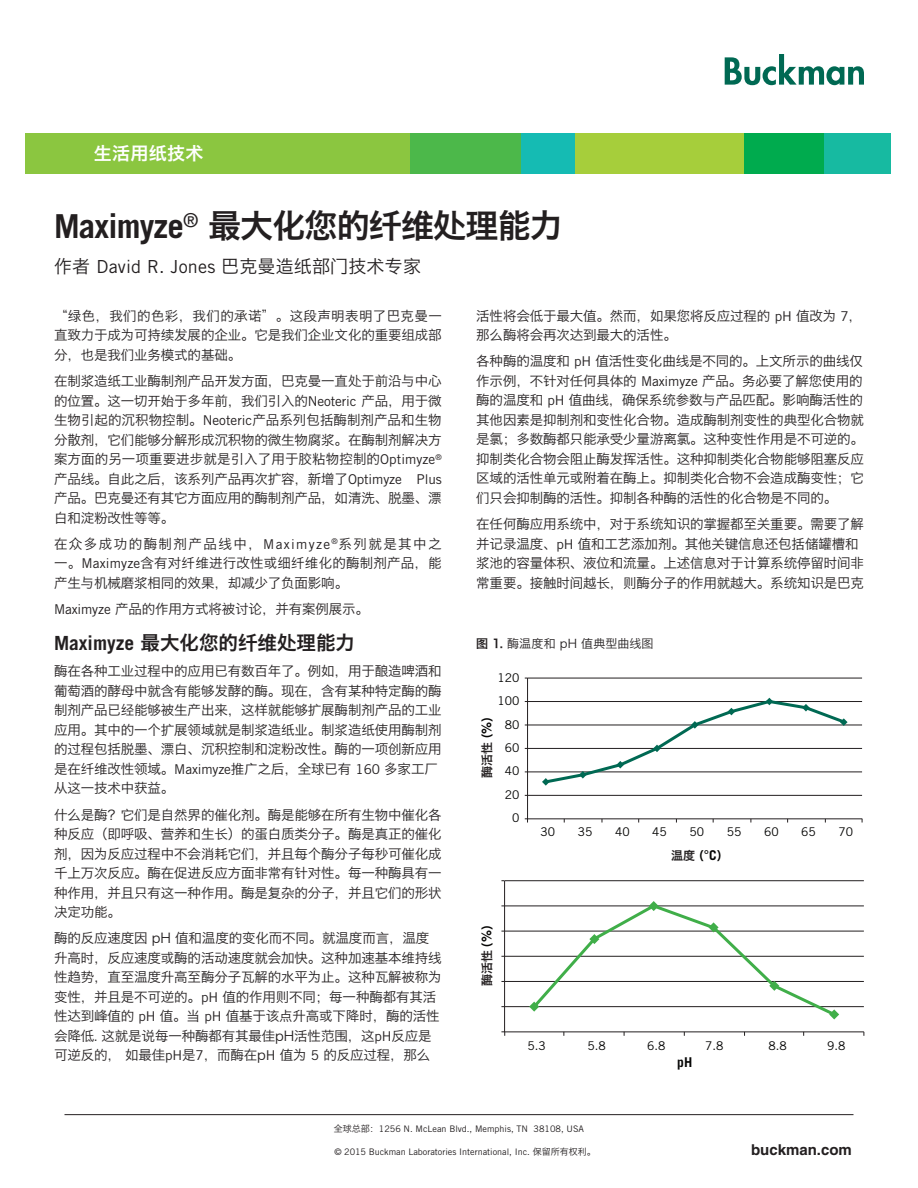
<style>
.page{position:relative;width:918px;height:1188px;background:#fff}
.page>*{position:absolute;margin:0;border:0;box-sizing:border-box;transform-origin:0 0}
.t1{font:33px "Hiragino Sans GB W6";letter-spacing:-.025em;color:#231f20}
.t2{font:19.5px "Hiragino Sans GB W6";color:#231f20}
.t3{font:18px "Hiragino Sans GB W3";letter-spacing:.01em;color:#231f20}
.t4{font:18px "Hiragino Sans GB W6";letter-spacing:.02em;color:#fff}
.t5{font:700 15px "Helvetica";color:#231f20}
.t6{font:13.5px/19.5px "Hiragino Sans GB W3";letter-spacing:-.01em;color:#231f20;text-align:justify}
.t7{font:700 13.5px "Trade Gothic LT Std";color:#050504}
.t8{font:12px/23.4px "Trade Gothic LT Std";color:#050504;text-align:right}
.t9{font:12px "Hiragino Sans GB W3";letter-spacing:.015em;color:#231f20}
.t10{font:12px "Hiragino Sans GB W6";letter-spacing:.005em;color:#231f20}
.t11{font:9px "Trade Gothic LT Std";color:#231f20}
.s1{font-family:"Trade Gothic LT Std";font-weight:700}
.s2{font-family:"Trade Gothic LT Std"}
.s3{font-family:"Hiragino Sans GB W6"}
.s4{font-family:"Trade Gothic LT Std";font-weight:700;font-size:13.5px;color:#050504}
.s5{font-family:"Hiragino Sans GB W6";font-weight:400;font-size:12px;color:#231f20}
.s6{font-family:"Hiragino Sans GB W3"}
</style>
<div class="page">
<div style="left:26px;top:133px;width:384px;height:40px;background:#8bc640"></div>
<div style="left:410px;top:133px;width:112px;height:40px;background:#4cb84a"></div>
<div style="left:522px;top:133px;width:54px;height:40px;background:#15bbb3"></div>
<div style="left:824px;top:133px;width:67px;height:40px;background:#17baa1"></div>
<div style="left:576px;top:133px;width:168px;height:40px;background:#a6ce3b"></div>
<div style="left:744px;top:133px;width:80px;height:40px;background:#00ab4e"></div>
<hr style="left:64px;top:1114px;width:790px;height:1px;background:#231f20">
<svg style="left:725px;top:54px;width:139px;height:31px"></svg>
<hr style="left:505px;top:880px;width:359px;height:1px;background:#231f20">
<hr style="left:505px;top:906px;width:359px;height:1px;background:#231f20">
<hr style="left:505px;top:931px;width:359px;height:1px;background:#231f20">
<hr style="left:505px;top:956px;width:359px;height:1px;background:#231f20">
<hr style="left:505px;top:981px;width:359px;height:1px;background:#231f20">
<hr style="left:505px;top:1006px;width:359px;height:1px;background:#231f20">
<hr style="left:504px;top:881px;width:1px;height:151px;background:#231f20">
<hr style="left:504px;top:1032px;width:360px;height:1px;background:#231f20">
<svg style="left:529px;top:901px;width:310px;height:118px"></svg>
<hr style="left:528px;top:795px;width:334px;height:1px;background:#231f20">
<hr style="left:528px;top:772px;width:334px;height:1px;background:#231f20">
<hr style="left:528px;top:748px;width:334px;height:1px;background:#231f20">
<hr style="left:528px;top:725px;width:334px;height:1px;background:#231f20">
<hr style="left:528px;top:701px;width:334px;height:1px;background:#231f20">
<hr style="left:528px;top:678px;width:334px;height:1px;background:#231f20">
<hr style="left:527px;top:678px;width:1px;height:141px;background:#231f20">
<hr style="left:527px;top:818px;width:335px;height:1px;background:#231f20">
<svg style="left:542px;top:698px;width:306px;height:88px"></svg>
<h3 class="t4" style="left:94px;top:142px;width:111px">生活用纸技术</h3>
<h1 class="t1" style="left:54px;top:203px;width:510px"><span class="s1">Maximyze</span><sup>®</sup> 最大化您的纤维处理能力</h1>
<h3 class="t3" style="left:54px;top:255px;width:369px">作者 <span class="s2">David R. Jones</span> 巴克曼造纸部门技术专家</h3>
<p class="t6" style="left:54px;top:306px;width:389px">“绿色，我们的色彩，我们的承诺”。这段声明表明了巴克曼一直致力于成为可持续发展的企业。它是我们企业文化的重要组成部分，也是我们业务模式的基础。</p>
<p class="t6" style="left:54px;top:371px;width:389px">在制浆造纸工业酶制剂产品开发方面，巴克曼一直处于前沿与中心的位置。这一切开始于多年前，我们引入的<span class="s2">Neoteric</span> 产品，用于微生物引起的沉积物控制。<span class="s2">Neoteric</span>产品系列包括酶制剂产品和生物分散剂，它们能够分解形成沉积物的微生物腐浆。在酶制剂解决方案方面的另一项重要进步就是引入了用于胶粘物控制的<span class="s2">Optimyze</span><sup>®</sup>产品线。自此之后，该系列产品再次扩容，新增了<span class="s2">Optimyze Plus</span>产品。巴克曼还有其它方面应用的酶制剂产品，如清洗、脱墨、漂白和淀粉改性等等。</p>
<p class="t6" style="left:54px;top:534px;width:389px">在众多成功的酶制剂产品线中，<span class="s2">Maximyze</span><sup>®</sup>系列就是其中之一。<span class="s2">Maximyze</span>含有对纤维进行改性或细纤维化的酶制剂产品，能产生与机械磨浆相同的效果，却减少了负面影响。</p>
<p class="t6" style="left:54px;top:599px;width:317px"><span class="s2">Maximyze</span> 产品的作用方式将被讨论，并有案例展示。</p>
<h2 class="t2" style="left:54px;top:630px;width:303px"><span class="s1">Maximyze</span> 最大化您的纤维处理能力</h2>
<p class="t6" style="left:54px;top:661px;width:389px;text-align:left">酶在各种工业过程中的应用已有数百年了。例如，用于酿造啤酒和葡萄酒的酵母中就含有能够发酵的酶。现在，含有某种特定酶的酶制剂产品已经能够被生产出来，这样就能够扩展酶制剂产品的工业应用。其中的一个扩展领域就是制浆造纸业。制浆造纸使用酶制剂的过程包括脱墨、漂白、沉积控制和淀粉改性。酶的一项创新应用是在纤维改性领域。<span class="s2">Maximyze</span>推广之后，全球已有 <span class="s2">160</span> 多家工厂从这一技术中获益。</p>
<p class="t6" style="left:54px;top:804px;width:389px">什么是酶？它们是自然界的催化剂。酶是能够在所有生物中催化各种反应（即呼吸、营养和生长）的蛋白质类分子。酶是真正的催化剂，因为反应过程中不会消耗它们，并且每个酶分子每秒可催化成千上万次反应。酶在促进反应方面非常有针对性。每一种酶具有一种作用，并且只有这一种作用。酶是复杂的分子，并且它们的形状决定功能。</p>
<p class="t6" style="left:54px;top:928px;width:389px;text-align:left">酶的反应速度因 pH 值和温度的变化而不同。就温度而言，温度升高时，反应速度或酶的活动速度就会加快。这种加速基本维持线性趋势，直至温度升高至酶分子瓦解的水平为止。这种瓦解被称为变性，并且是不可逆的。<span class="s2">pH</span> 值的作用则不同；每一种酶都有其活性达到峰值的 <span class="s2">pH</span> 值。当 <span class="s2">pH</span> 值基于该点升高或下降时，酶的活性会降低. 这就是说每一种酶都有其最佳pH活性范围，这<span class="s2">pH</span>反应是可逆反的， 如最佳<span class="s2">pH</span>是<span class="s2">7</span>，而酶在p<span class="s2">H</span> 值为 <span class="s2">5</span> 的反应过程，那么</p>
<p class="t6" style="left:476px;top:306px;width:387px">活性将会低于最大值。然而，如果您将反应过程的 <span class="s2">pH</span> 值改为 <span class="s2">7</span>，那么酶将会再次达到最大的活性。</p>
<p class="t6" style="left:476px;top:351px;width:389px">各种酶的温度和 <span class="s2">pH</span> 值活性变化曲线是不同的。上文所示的曲线仅作示例，不针对任何具体的 <span class="s2">Maximyze</span> 产品。务必要了解您使用的酶的温度和 <span class="s2">pH</span> 值曲线，确保系统参数与产品匹配。影响酶活性的其他因素是抑制剂和变性化合物。造成酶制剂变性的典型化合物就是氯；多数酶都只能承受少量游离氯。这种变性作用是不可逆的。抑制类化合物会阻止酶发挥活性。这种抑制类化合物能够阻塞反应区域的活性单元或附着在酶上。抑制类化合物不会造成酶变性；它们只会抑制酶的活性。抑制各种酶的活性的化合物是不同的。</p>
<p class="t6" style="left:476px;top:514px;width:389px;text-align:left">在任何酶应用系统中，对于系统知识的掌握都至关重要。需要了解并记录温度、<span class="s2">pH</span> 值和工艺添加剂。其他关键信息还包括储罐槽和浆池的容量体积、液位和流量。上述信息对于计算系统停留时间非常重要。接触时间越长，则酶分子的作用就越大。系统知识是巴克</p>
<p class="t9" style="left:476px;top:636px;width:179px"><span class="s3">图 1.</span> 酶温度和 pH 值典型曲线图</p>
<p class="t8" style="left:497px;top:666px;width:23px">120<br>100<br>80<br>60<br>40<br>20<br>0</p>
<p class="t10" style="left:479px;top:778px;width:62px;rotate:-90deg">酶活性 <span class="s4">(%)</span></p>
<p class="t8" style="left:541px;top:820px;width:16px">30</p>
<p class="t8" style="left:578px;top:820px;width:16px">35</p>
<p class="t8" style="left:615px;top:820px;width:16px">40</p>
<p class="t8" style="left:652px;top:820px;width:16px">45</p>
<p class="t8" style="left:690px;top:820px;width:16px">50</p>
<p class="t8" style="left:727px;top:820px;width:16px">55</p>
<p class="t8" style="left:764px;top:820px;width:16px">60</p>
<p class="t8" style="left:801px;top:820px;width:16px">65</p>
<p class="t8" style="left:838px;top:820px;width:16px">70</p>
<p class="t7" style="left:671px;top:847px;width:52px"><span class="s5">温度</span> (°C)</p>
<p class="t10" style="left:479px;top:986px;width:62px;rotate:-90deg">酶活性 <span class="s4">(%)</span></p>
<p class="t8" style="left:528px;top:1034px;width:20px">5.3</p>
<p class="t8" style="left:587px;top:1034px;width:20px">5.8</p>
<p class="t8" style="left:647px;top:1034px;width:20px">6.8</p>
<p class="t8" style="left:705px;top:1034px;width:20px">7.8</p>
<p class="t8" style="left:769px;top:1034px;width:20px">8.8</p>
<p class="t8" style="left:827px;top:1034px;width:20px">9.8</p>
<p class="t7" style="left:677px;top:1054px;width:16px">pH</p>
<p class="t11" style="left:334px;top:1123px;width:252px"><span class="s6">全球总部：</span>1256 N. McLean Blvd., Memphis, TN 38108, USA</p>
<p class="t11" style="left:334px;top:1147px;width:263px">© 2015 Buckman Laboratories International, Inc. <span class="s6">保留所有权利。</span></p>
<p class="t5" style="left:751px;top:1141px;width:102px">buckman.com</p>
</div>
